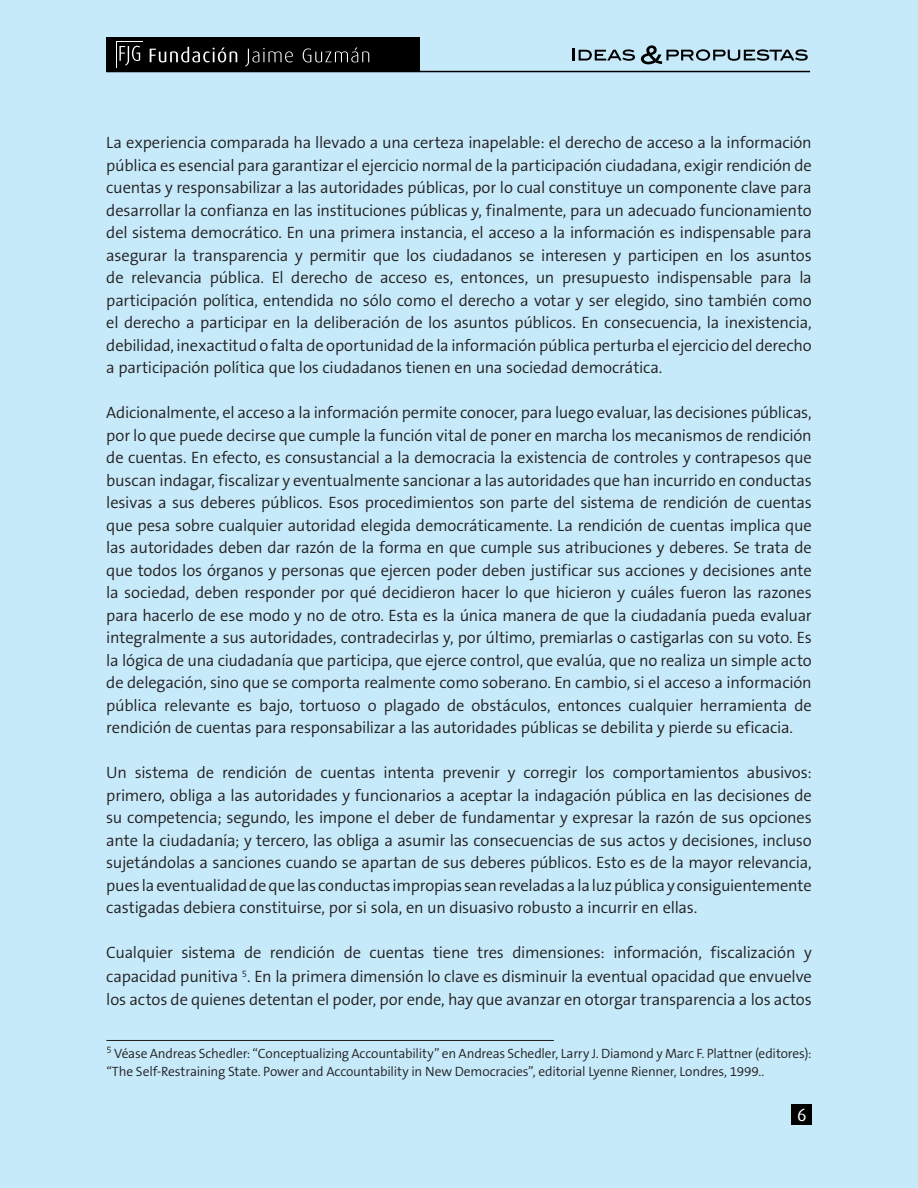
<style>
.page{position:relative;width:918px;height:1188px;background:#c6eafa}
.page>*{position:absolute;margin:0;border:0;box-sizing:border-box;transform-origin:0 0}
.t1{font:18px "Dax";color:#fff}
.t2{font:300 16.5px/22.5px "The Sans B4";letter-spacing:-.01em;color:#231f20;text-align:justify}
.t3{font:300 13.5px/17.2px "The Sans B4";letter-spacing:-.015em;color:#231f20}
</style>
<div class="page">
<div style="left:792px;top:1104px;width:20px;height:20px;background:#000"></div>
<svg style="left:573px;top:48px;width:62px;height:13px"></svg>
<svg style="left:641px;top:45px;width:167px;height:19px"></svg>
<hr style="left:106px;top:71px;width:704px;height:1px;background:#000">
<div style="left:106px;top:37px;width:313px;height:35px;background:#000"></div>
<svg style="left:116px;top:41px;width:27px;height:27px"></svg>
<div style="left:117px;top:42px;width:26px;height:25px;background:#000"></div>
<svg style="left:119px;top:46px;width:21px;height:20px"></svg>
<svg style="left:150px;top:47px;width:219px;height:20px"></svg>
<hr style="left:106px;top:1040px;width:448px;height:1px;background:#231f20">
<p class="t2" style="left:106px;top:132px;width:707px">La experiencia comparada ha llevado a una certeza inapelable: el derecho de acceso a la información pública es esencial para garantizar el ejercicio normal de la participación ciudadana, exigir rendición de cuentas y responsabilizar a las autoridades públicas, por lo cual constituye un componente clave para desarrollar la confianza en las instituciones públicas y, finalmente, para un adecuado funcionamiento del sistema democrático. En una primera instancia, el acceso a la información es indispensable para asegurar la transparencia y permitir que los ciudadanos se interesen y participen en los asuntos de relevancia pública. El derecho de acceso es, entonces, un presupuesto indispensable para la participación política, entendida no sólo como el derecho a votar y ser elegido, sino también como el derecho a participar en la deliberación de los asuntos públicos. En consecuencia, la inexistencia, debilidad, inexactitud o falta de oportunidad de la información pública perturba el ejercicio del derecho a participación política que los ciudadanos tienen en una sociedad democrática.</p>
<p class="t2" style="left:106px;top:402px;width:707px">Adicionalmente, el acceso a la información permite conocer, para luego evaluar, las decisiones públicas, por lo que puede decirse que cumple la función vital de poner en marcha los mecanismos de rendición de cuentas. En efecto, es consustancial a la democracia la existencia de controles y contrapesos que buscan indagar, fiscalizar y eventualmente sancionar a las autoridades que han incurrido en conductas lesivas a sus deberes públicos. Esos procedimientos son parte del sistema de rendición de cuentas que pesa sobre cualquier autoridad elegida democráticamente. La rendición de cuentas implica que las autoridades deben dar razón de la forma en que cumple sus atribuciones y deberes. Se trata de que todos los órganos y personas que ejercen poder deben justificar sus acciones y decisiones ante la sociedad, deben responder por qué decidieron hacer lo que hicieron y cuáles fueron las razones para hacerlo de ese modo y no de otro. Esta es la única manera de que la ciudadanía pueda evaluar integralmente a sus autoridades, contradecirlas y, por último, premiarlas o castigarlas con su voto. Es la lógica de una ciudadanía que participa, que ejerce control, que evalúa, que no realiza un simple acto de delegación, sino que se comporta realmente como soberano. En cambio, si el acceso a información pública relevante es bajo, tortuoso o plagado de obstáculos, entonces cualquier herramienta de rendición de cuentas para responsabilizar a las autoridades públicas se debilita y pierde su eficacia.</p>
<p class="t2" style="left:106px;top:762px;width:707px">Un sistema de rendición de cuentas intenta prevenir y corregir los comportamientos abusivos: primero, obliga a las autoridades y funcionarios a aceptar la indagación pública en las decisiones de su competencia; segundo, les impone el deber de fundamentar y expresar la razón de sus opciones ante la ciudadanía; y tercero, las obliga a asumir las consecuencias de sus actos y decisiones, incluso sujetándolas a sanciones cuando se apartan de sus deberes públicos. Esto es de la mayor relevancia, pues la eventualidad de que las conductas impropias sean reveladas a la luz pública y consiguientemente castigadas debiera constituirse, por si sola, en un disuasivo robusto a incurrir en ellas.</p>
<p class="t2" style="left:106px;top:941px;width:707px;line-height:24px">Cualquier sistema de rendición de cuentas tiene tres dimensiones: información, fiscalización y capacidad punitiva <sup>5</sup>. En la primera dimensión lo clave es disminuir la eventual opacidad que envuelve</p>
<p class="t2" style="left:106px;top:989px;width:707px">los actos de quienes detentan el poder, por ende, hay que avanzar en otorgar transparencia a los actos</p>
<p class="t3" style="left:106px;top:1046px;width:707px"><sup>5</sup> Véase Andreas Schedler: “Conceptualizing Accountability” en Andreas Schedler, Larry J. Diamond y Marc F. Plattner (editores): “The Self-Restraining State. Power and Accountability in New Democracies”, editorial Lyenne Rienner, Londres, 1999..</p>
<p class="t1" style="left:797px;top:1104px;width:11px">6</p>
</div>
